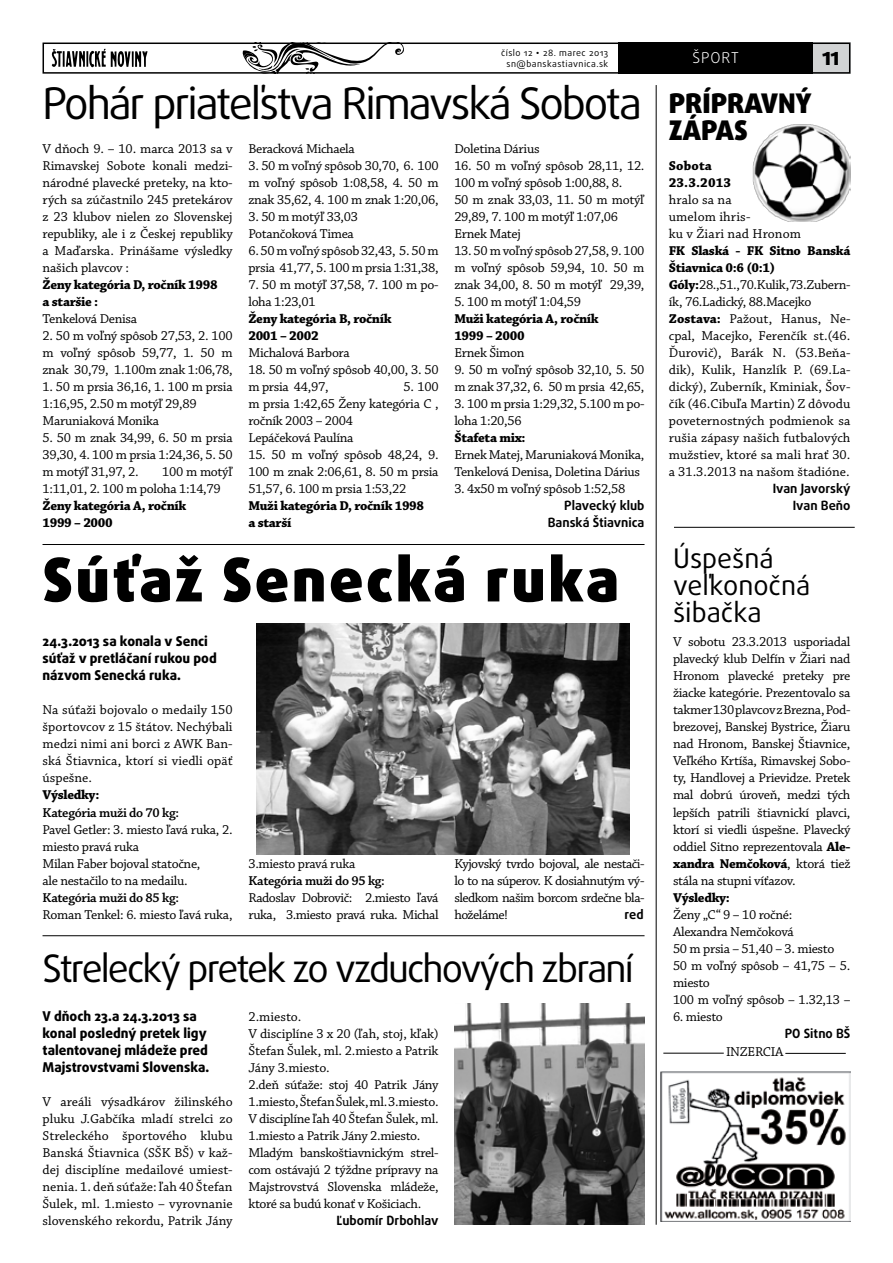
<style>
.page{position:relative;width:893px;height:1263px;background:#fff}
.page>*{position:absolute;margin:0;border:0;box-sizing:border-box;transform-origin:0 0}
.t1{font:900 60px "Daxline Pro";letter-spacing:.04em;color:#000}
.t2{font:43.5px "Daxline Pro";letter-spacing:-.05em;color:#000}
.t3{font:37.8px "Daxline Pro";letter-spacing:-.05em;color:#000}
.t4{font:27px/27px "Daxline Pro";color:#000}
.t5{font:900 27px/27px "Daxline Pro";color:#000}
.t6{font:900 18px "Daxline Pro";color:#000}
.t7{font:300 15px "Daxline Pro";letter-spacing:.06em;color:#fff}
.t8{font:13.5px/17px "Chaparral Pro Capt";letter-spacing:-.025em;color:#000}
.t9{font:13.5px/17px "Chaparral Pro Capt";color:#000}
.t10{font:700 13.5px/17px "Chaparral Pro";letter-spacing:-.025em;color:#000}
.t11{font:800 13.5px/17px "Daxline Pro";color:#000}
.t12{font:600 13.5px "Chaparral Pro";letter-spacing:-.025em;color:#000}
.t13{font:13.5px/17px "Chaparral Pro Capt";letter-spacing:.01em;color:#000}
.t14{font:700 13.5px/17px "Chaparral Pro";letter-spacing:.01em;color:#000}
.t15{font:700 12.75px/17px "Daxline Pro";color:#000;text-align:right}
.t16{font:9px/10.8px "Daxline Pro";letter-spacing:.05em;color:#000;text-align:right}
.s1{font-family:"Gill Sans MT Pro"}
.s2{font-family:"Chaparral Pro";font-weight:700}
.s3{font-family:"Chaparral Pro Capt";font-weight:400}
</style>
<div class="page">
<div style="left:804px;top:43px;width:46px;height:31px;background:#d1d3d4"></div>
<svg style="left:242px;top:46px;width:162px;height:25px"></svg>
<div style="left:43px;top:43px;width:807px;height:31px;border:2px solid #000"></div>
<div style="left:619px;top:43px;width:194px;height:31px;background:#000"></div>
<svg style="left:51px;top:49px;width:97px;height:18px"></svg>
<hr style="left:656px;top:85px;width:1px;height:1140px;background:#000">
<hr style="left:43px;top:544px;width:601px;height:1px;background:#000">
<hr style="left:43px;top:935px;width:601px;height:1px;background:#000">
<hr style="left:674px;top:527px;width:181px;height:1px;background:#000">
<hr style="left:663px;top:1053px;width:61px;height:1px;background:#000">
<hr style="left:785px;top:1053px;width:61px;height:1px;background:#000">
<img style="left:256px;top:624px;width:373px;height:231px">
<img style="left:660px;top:1071px;width:190px;height:151px">
<img style="left:752px;top:124px;width:98px;height:97px">
<img style="left:454px;top:1003px;width:190px;height:222px">
<p class="t16" style="left:501px;top:48px;width:109px">číslo 12 <span class="s1">•</span> 28. marec 2013 sn@banskastiavnica.sk</p>
<p class="t7" style="left:692px;top:48px;width:48px">šport</p>
<h3 class="t6" style="left:823px;top:47px;width:18px">11</h3>
<h2 class="t2" style="left:43px;top:74px;width:601px">Pohár priateľstva Rimavská Sobota</h2>
<p class="t8" style="left:43px;top:141px;width:192px;text-align:justify">V dňoch 9. – 10. marca 2013 sa v Rimavskej Sobote konali medzi&shy;národné plavecké preteky, na kto&shy;rých sa zúčastnilo 245 pretekárov z 23 klubov nielen zo Slovenskej republiky, ale i z Českej republiky a Maďarska. Prinášame výsledky našich plavcov :</p>
<p class="t10" style="left:43px;top:277px;width:177px">Ženy kategória D, ročník 1998 a staršie :</p>
<p class="t8" style="left:43px;top:311px;width:96px">Tenkelová Denisa</p>
<p class="t8" style="left:43px;top:328px;width:192px;text-align:justify">2. 50 m voľný spôsob 27,53, 2. 100 m voľný spôsob 59,77, 1. 50 m znak 30,79, 1.100m znak 1:06,78,</p>
<p class="t8" style="left:43px;top:379px;width:192px">1. 50 m prsia 36,16, 1. 100 m prsia<br>1:16,95, 2.50 m motýľ 29,89<br>Maruniaková Monika</p>
<p class="t8" style="left:43px;top:430px;width:192px;text-align:justify">5. 50 m znak 34,99, 6. 50 m prsia 39,30, 4. 100 m prsia 1:24,36, 5. 50 m motýľ 31,97, 2.</p>
<p class="t8" style="left:248px;top:141px;width:108px">Beracková Michaela</p>
<p class="t8" style="left:248px;top:158px;width:192px;text-align:justify">3. 50 m voľný spôsob 30,70, 6. 100 m voľný spôsob 1:08,58, 4. 50 m znak 35,62, 4. 100 m znak 1:20,06,</p>
<p class="t8" style="left:248px;top:209px;width:111px">3. 50 m motýľ 33,03<br>Potančoková Timea</p>
<p class="t8" style="left:248px;top:243px;width:192px">6. 50 m voľný spôsob 32,43, 5. 50 m prsia 41,77, 5. 100 m prsia 1:31,38,</p>
<p class="t8" style="left:248px;top:277px;width:192px">7. 50 m motýľ 37,58, 7. 100 m po&shy;loha 1:23,01</p>
<p class="t10" style="left:248px;top:311px;width:145px">Ženy kategória B, ročník<br>2001 – 2002</p>
<p class="t8" style="left:248px;top:345px;width:103px">Michalová Barbora</p>
<p class="t8" style="left:248px;top:362px;width:192px">18. 50 m voľný spôsob 40,00, 3. 50 m prsia 44,97,</p>
<p class="t8" style="left:454px;top:141px;width:87px">Doletina Dárius</p>
<p class="t8" style="left:454px;top:158px;width:192px">16. 50 m voľný spôsob 28,11, 12.<br>100 m voľný spôsob 1:00,88, 8.<br>50 m znak 33,03, 11. 50 m motýľ<br>29,89, 7. 100 m motýľ 1:07,06<br>Ernek Matej</p>
<p class="t8" style="left:454px;top:243px;width:192px;text-align:justify">13. 50 m voľný spôsob 27,58, 9. 100 m voľný spôsob 59,94, 10. 50 m znak 34,00, 8. 50 m motýľ 29,39,</p>
<p class="t8" style="left:454px;top:294px;width:128px">5. 100 m motýľ 1:04,59</p>
<p class="t10" style="left:454px;top:311px;width:146px">Muži kategória A, ročník<br>1999 – 2000</p>
<p class="t8" style="left:454px;top:345px;width:72px">Ernek Šimon</p>
<p class="t8" style="left:454px;top:362px;width:192px">9. 50 m voľný spôsob 32,10, 5. 50 m znak 37,32, 6. 50 m prsia 42,65,</p>
<p class="t8" style="left:454px;top:396px;width:192px">3. 100 m prsia 1:29,32, 5.100 m po&shy;loha 1:20,56</p>
<p class="t10" style="left:454px;top:430px;width:73px">Štafeta mix:</p>
<p class="t8" style="left:454px;top:447px;width:192px">Ernek Matej, Maruniaková Monika,<br>Tenkelová Denisa, Doletina Dárius</p>
<p class="t8" style="left:454px;top:481px;width:173px">3. 4x50 m voľný spôsob 1:52,58</p>
<p class="t15" style="left:548px;top:497px;width:98px">Plavecký klub<br>Banská Štiavnica</p>
<p class="t8" style="left:248px;top:379px;width:192px;text-indent:155px">5. 100 m prsia 1:42,65 Ženy kategória C , ročník 2003 – 2004<br>Lepáčeková Paulína</p>
<p class="t8" style="left:248px;top:447px;width:192px;text-align:justify">15. 50 m voľný spôsob 48,24, 9.<br>100 m znak 2:06,61, 8. 50 m prsia 51,57, 6. 100 m prsia 1:53,22</p>
<p class="t10" style="left:248px;top:498px;width:177px">Muži kategória D, ročník 1998 a starší</p>
<p class="t8" style="left:43px;top:464px;width:192px;text-indent:120px">100 m motýľ<br>1:11,01, 2. 100 m poloha 1:14,79</p>
<p class="t10" style="left:43px;top:498px;width:145px">Ženy kategória A, ročník<br>1999 – 2000</p>
<h3 class="t5" style="left:669px;top:91px;width:144px">PRÍPRAVNÝ<br>ZÁPAS</h3>
<p class="t14" style="left:669px;top:158px;width:64px">Sobota<br>23.3.2013</p>
<p class="t13" style="left:669px;top:192px;width:134px">hralo sa na<br>umelom ihris-<br>ku v Žiari nad Hronom</p>
<p class="t10" style="left:669px;top:243px;width:183px">FK Slaská - FK Sitno Banská<br>Štiavnica 0:6 (0:1)</p>
<p class="t9" style="left:669px;top:277px;width:183px"><span class="s2">Góly:</span> 28.,51.,70.Kulik, 73.Zubern&shy;ík, 76.Ladický, 88.Macejko<br><span class="s2">Zostava:</span> Pažout, Hanus, Ne&shy;cpal, Macejko, Ferenčík st.(46.<br>Ďurovič), Barák N. (53.Beňa&shy;dik), Kulik, Hanzlík P. (69.La&shy;dický), Zuberník, Kminiak, Šov&shy;čík (46.Cibuľa Martin) Z dôvodu poveternostných podmienok sa rušia zápasy našich futbalových mužstiev, ktoré sa mali hrať 30. a 31.3.2013 na našom štadióne.</p>
<p class="t15" style="left:773px;top:480px;width:79px">Ivan Javorský<br>Ivan Beňo</p>
<h1 class="t1" style="left:43px;top:540px;width:578px">Súťaž Senecká ruka</h1>
<h3 class="t4" style="left:673px;top:545px;width:139px">Úspešná veľkonočná šibačka</h3>
<p class="t8" style="left:673px;top:634px;width:179px;text-align:justify">V sobotu 23.3.2013 usporiadal plavecký klub Delfín v Žiari nad Hronom plavecké preteky pre žiacke kategórie. Prezentovalo sa takmer 130 plavcov z Brezna, Pod&shy;brezovej, Banskej Bystrice, Žiaru nad Hronom, Banskej Štiavnice, Veľkého Krtíša, Rimavskej Sobo&shy;ty, Handlovej a Prievidze. Pretek mal dobrú úroveň, medzi tých lepších patrili štiavnickí plavci, ktorí si viedli úspešne. Plavecký oddiel Sitno reprezentovala <span class="s2">Ale-</span></p>
<p class="t10" style="left:673px;top:855px;width:179px">xandra Nemčoková<span class="s3">, ktorá tiež</span></p>
<p class="t8" style="left:673px;top:872px;width:124px">stála na stupni víťazov.</p>
<p class="t10" style="left:673px;top:889px;width:58px">Výsledky:</p>
<p class="t8" style="left:673px;top:906px;width:179px">Ženy „C“ 9 – 10 ročné:<br>Alexandra Nemčoková<br>50 m prsia – 51,40 – 3. miesto<br>50 m voľný spôsob – 41,75 – 5. miesto<br>100 m voľný spôsob – 1.32,13 –</p>
<p class="t8" style="left:673px;top:1008px;width:51px">6. miesto</p>
<p class="t15" style="left:785px;top:1025px;width:67px">PO Sitno BŠ</p>
<p class="t11" style="left:43px;top:633px;width:176px">24.3.2013 sa konala v Senci súťaž v pretláčaní rukou pod názvom Senecká ruka.</p>
<p class="t8" style="left:43px;top:702px;width:192px;text-align:justify">Na súťaži bojovalo o medaily 150 športovcov z 15 štátov. Nechýbali medzi nimi ani borci z AWK Ban&shy;ská Štiavnica, ktorí si viedli opäť úspešne.</p>
<p class="t10" style="left:43px;top:787px;width:58px">Výsledky:</p>
<p class="t12" style="left:43px;top:804px;width:138px">Kategória muži do 70 kg:</p>
<p class="t8" style="left:43px;top:821px;width:192px">Pavel Getler: 3. miesto ľavá ruka, 2. miesto pravá ruka<br>Milan Faber bojoval statočne,<br>ale nestačilo to na medailu.</p>
<p class="t12" style="left:43px;top:890px;width:138px">Kategória muži do 85 kg:</p>
<p class="t8" style="left:43px;top:906px;width:192px">Roman Tenkel: 6. miesto ľavá ruka,</p>
<p class="t8" style="left:248px;top:855px;width:108px">3.miesto pravá ruka</p>
<p class="t12" style="left:248px;top:872px;width:138px">Kategória muži do 95 kg:</p>
<p class="t8" style="left:248px;top:889px;width:192px">Radoslav Dobrovič: 2.miesto ľavá ruka, 3.miesto pravá ruka. Michal</p>
<p class="t8" style="left:454px;top:855px;width:192px;text-align:justify">Kyjovský tvrdo bojoval, ale nestači&shy;lo to na súperov. K dosiahnutým vý&shy;sledkom našim borcom srdečne bla&shy;hoželáme!</p>
<p class="t15" style="left:625px;top:906px;width:20px">red</p>
<h3 class="t3" style="left:43px;top:943px;width:593px">Strelecký pretek zo vzduchových zbraní</h3>
<p class="t11" style="left:43px;top:1007px;width:168px">V dňoch 23.a 24.3.2013 sa konal posledný pretek ligy talentovanej mládeže pred<br>Majstrovstvami Slovenska.</p>
<p class="t8" style="left:43px;top:1093px;width:192px;text-align:justify">V areáli výsadkárov žilinského pluku J.Gabčíka mladí strelci zo Streleckého športového klubu Banská Štiavnica (SŠK BŠ) v kaž&shy;dej disciplíne medailové umiest&shy;nenia. 1. deň súťaže: ľah 40 Štefan Šulek, ml. 1.miesto – vyrovnanie slovenského rekordu, Patrik Jány</p>
<p class="t8" style="left:248px;top:1008px;width:192px">2.miesto.<br>V disciplíne 3 x 20 (ľah, stoj, kľak)<br>Štefan Šulek, ml. 2.miesto a Patrik<br>Jány 3.miesto.<br>2.deň súťaže: stoj 40 Patrik Jány<br>1.miesto, Štefan Šulek, ml. 3.miesto.<br>V disciplíne ľah 40 Štefan Šulek, ml.<br>1.miesto a Patrik Jány 2.miesto.<br>Mladým banskoštiavnickým strel&shy;com ostávajú 2 týždne prípravy na<br>Majstrovstvá Slovenska mládeže, ktoré sa budú konať v Košiciach.</p>
<p class="t15" style="left:337px;top:1212px;width:104px">Ľubomír Drbohlav</p>
<p class="t8" style="left:726px;top:1044px;width:59px">INZERCIA</p>
</div>
